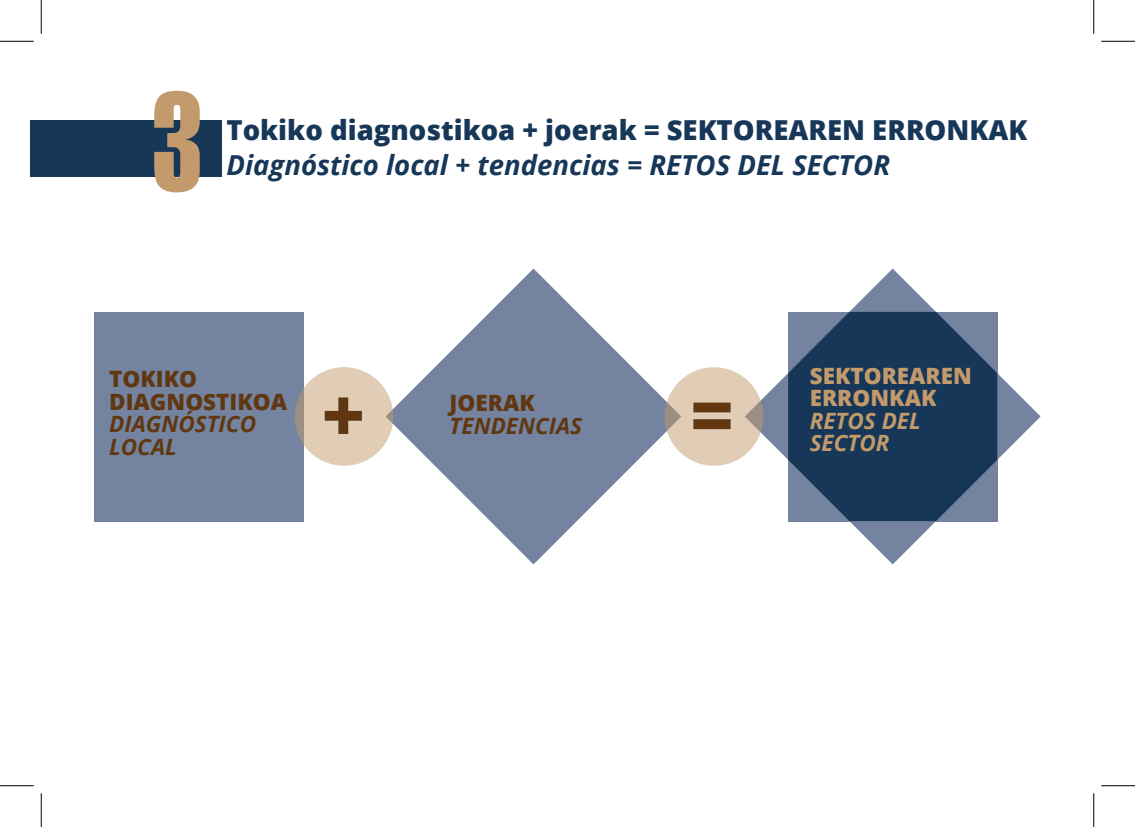
<style>
.page{position:relative;width:1135px;height:827px;background:#fff}
.page>*{position:absolute;margin:0;border:0;box-sizing:border-box;transform-origin:0 0}
.t1{font:112.5px "Sex Pistols";color:#c39a6b}
.t2{font:800 75px "Open Sans";color:#603711}
.t3{font:800 27.5px "Open Sans";color:#173758}
.t4{font:italic 700 27.5px "Open Sans";color:#173758}
.t5{font:italic 700 22.5px/22.5px "Open Sans";color:#603711}
.t6{font:800 22.5px/22.5px "Open Sans";color:#603711}
.t7{font:800 22.5px/22.5px "Open Sans";color:#c39a6b}
.t8{font:italic 700 22.5px "Open Sans";color:#c39a6b}
</style>
<div class="page">
<div style="left:31px;top:120px;width:191px;height:57px;background:#173758"></div>
<div style="left:94px;top:312px;width:210px;height:209px;background:#7484a0"></div>
<svg style="left:386px;top:268px;width:291px;height:296px;fill:#7484a0"></svg>
<svg style="left:745px;top:268px;width:295px;height:296px"></svg>
<svg style="left:788px;top:312px;width:209px;height:209px;fill:#173758"></svg>
<div style="left:295px;top:367px;width:98px;height:99px;background:#e1ccb5;border-radius:50%"></div>
<svg style="left:665px;top:367px;width:98px;height:99px;fill:#e1ccb5"></svg>
<hr style="left:0;top:41px;width:34px;height:1px;background:#000">
<hr style="left:1101px;top:41px;width:34px;height:1px;background:#000">
<hr style="left:0;top:785px;width:34px;height:1px;background:#000">
<hr style="left:1101px;top:785px;width:34px;height:1px;background:#000">
<hr style="left:41px;top:0;width:1px;height:34px;background:#000">
<hr style="left:41px;top:793px;width:1px;height:34px;background:#000">
<hr style="left:1093px;top:0;width:1px;height:34px;background:#000">
<hr style="left:1093px;top:793px;width:1px;height:34px;background:#000">
<h1 class="t1" style="left:154px;top:88px;width:48px">3</h1>
<p class="t3" style="left:226px;top:109px;width:802px">Tokiko diagnostikoa + joerak = SEKTOREAREN ERRONKAK</p>
<p class="t4" style="left:226px;top:145px;width:665px">Diagnóstico local + tendencias = RETOS DEL SECTOR</p>
<p class="t6" style="left:109px;top:367px;width:179px">TOKIKO<br>DIAGNOSTIKOA</p>
<p class="t5" style="left:109px;top:412px;width:148px">DIAGNÓSTICO<br>LOCAL</p>
<p class="t6" style="left:450px;top:390px;width:87px">JOERAK</p>
<p class="t5" style="left:450px;top:414px;width:134px">TENDENCIAS</p>
<h2 class="t2" style="left:322px;top:358px;width:44px">+</h2>
<h2 class="t2" style="left:691px;top:358px;width:44px">=</h2>
<p class="t7" style="left:810px;top:363px;width:164px">SEKTOREAREN<br>ERRONKAK</p>
<p class="t8" style="left:810px;top:405px;width:113px">RETOS DEL</p>
<p class="t8" style="left:810px;top:427px;width:81px">SECTOR</p>
</div>
